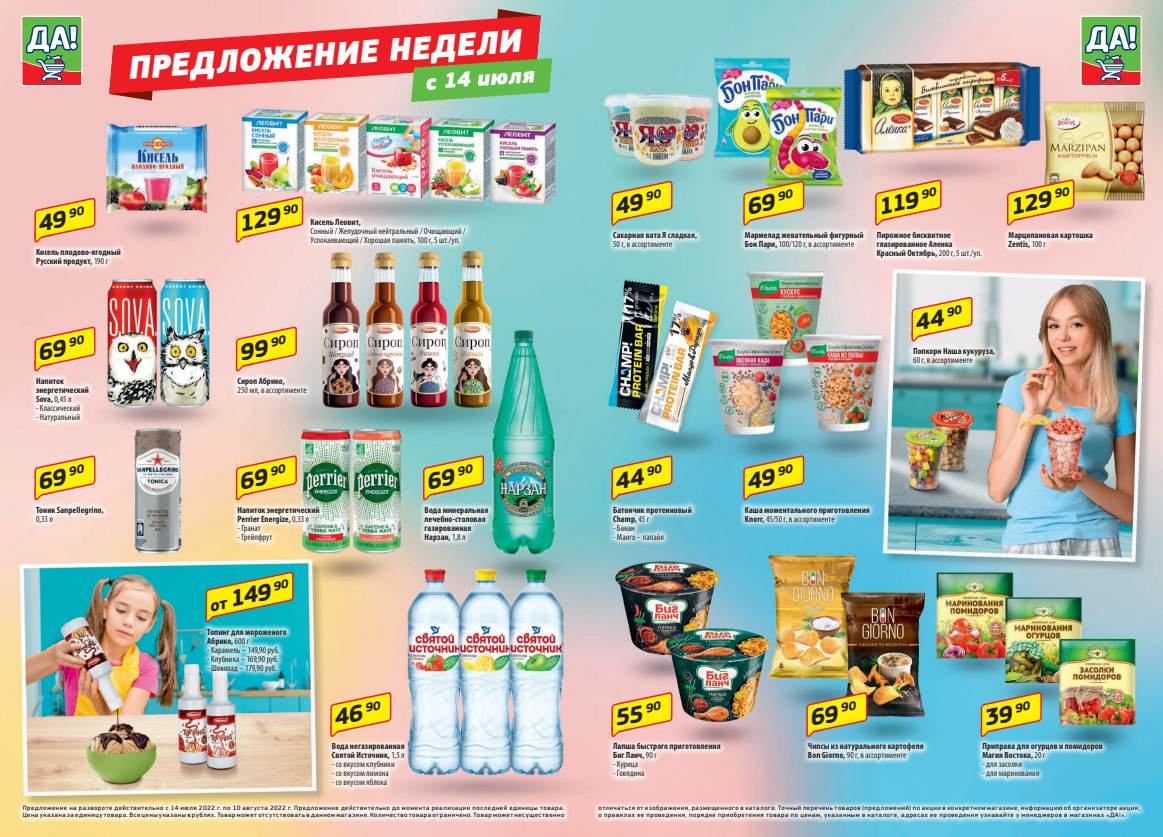
<style>
.page{position:relative;width:1163px;height:837px;background:#fff}
.page>*{position:absolute;margin:0;border:0;box-sizing:border-box;transform-origin:0 0}
.t1{font:italic 900 33.7px "PF Square Sans Pro";color:#fff}
.t2{font:italic 700 24px "PF Square Sans Pro";color:#231f20}
.t3{font:italic 900 22.3px "PF Square Sans Pro";color:#fff}
.t4{font:700 condensed 9px/9px "Myriad Pro";letter-spacing:.005em;color:#231f20}
.t5{font:condensed 9px/9px "Myriad Pro";letter-spacing:.005em;color:#231f20}
.t6{font:500 6.5px/7px "PF Square Sans Pro";letter-spacing:.075em;color:#231f20}
.s1{font-weight:400}
.s2{font-size:17.3px}
</style>
<div class="page">
<img style="left:0;top:0;width:1162px;height:836px">
<div style="left:738px;top:500px;width:137px;height:29px;background:#fff;opacity:.75"></div>
<svg style="left:742px;top:453px;width:63px;height:47px;background:#bdc756"></svg>
<div style="left:201px;top:621px;width:92px;height:57px;background:#fff;opacity:.75"></div>
<svg style="left:205px;top:570px;width:89px;height:52px;background:#8dc557"></svg>
<div style="left:304px;top:212px;width:168px;height:39px;background:#fff;opacity:.75"></div>
<svg style="left:235px;top:195px;width:69px;height:48px;background:#fad055"></svg>
<div style="left:231px;top:371px;width:82px;height:30px;background:#fff;opacity:.75"></div>
<svg style="left:235px;top:325px;width:62px;height:46px;background:#f8d250"></svg>
<div style="left:30px;top:242px;width:97px;height:30px;background:#fff;opacity:.75"></div>
<svg style="left:34px;top:196px;width:62px;height:47px;background:#f9cc4d"></svg>
<div style="left:30px;top:371px;width:65px;height:57px;background:#fff;opacity:.75"></div>
<svg style="left:34px;top:325px;width:62px;height:46px;background:#face4c"></svg>
<div style="left:30px;top:500px;width:80px;height:29px;background:#fff;opacity:.75"></div>
<svg style="left:34px;top:453px;width:62px;height:47px;background:#fbd353"></svg>
<div style="left:606px;top:225px;width:97px;height:30px;background:#fff;opacity:.75"></div>
<svg style="left:610px;top:179px;width:63px;height:47px;background:#cecf53"></svg>
<div style="left:418px;top:500px;width:76px;height:47px;background:#fff;opacity:.75"></div>
<svg style="left:422px;top:453px;width:63px;height:47px;background:#cdce53"></svg>
<div style="left:325px;top:736px;width:86px;height:57px;background:#fff;opacity:.75"></div>
<svg style="left:329px;top:690px;width:63px;height:47px;background:#fad049"></svg>
<div style="left:975px;top:736px;width:134px;height:48px;background:#fff;opacity:.75"></div>
<svg style="left:979px;top:690px;width:63px;height:47px;background:#bcca5a"></svg>
<div style="left:1002px;top:225px;width:96px;height:29px;background:#fff;opacity:.75"></div>
<svg style="left:1006px;top:178px;width:69px;height:48px;background:#f5cb4e"></svg>
<div style="left:870px;top:225px;width:117px;height:39px;background:#fff;opacity:.75"></div>
<svg style="left:874px;top:178px;width:68px;height:48px;background:#f8cf53"></svg>
<div style="left:606px;top:736px;width:120px;height:47px;background:#fff;opacity:.75"></div>
<svg style="left:610px;top:690px;width:63px;height:47px;background:#f9cc50"></svg>
<div style="left:606px;top:500px;width:91px;height:46px;background:#fff;opacity:.75"></div>
<svg style="left:610px;top:453px;width:63px;height:47px;background:#c2cb55"></svg>
<div style="left:738px;top:225px;width:131px;height:30px;background:#fff;opacity:.75"></div>
<svg style="left:742px;top:179px;width:63px;height:47px;background:#dace4a"></svg>
<div style="left:801px;top:736px;width:128px;height:30px;background:#fff;opacity:.75"></div>
<svg style="left:805px;top:690px;width:63px;height:47px;background:#c2c04b"></svg>
<div style="left:906px;top:341px;width:94px;height:30px;background:#fff;opacity:.75"></div>
<svg style="left:910px;top:295px;width:63px;height:47px;background:#f4d95f"></svg>
<div style="left:231px;top:500px;width:95px;height:47px;background:#fff;opacity:.75"></div>
<svg style="left:235px;top:453px;width:62px;height:47px;background:#f9d147"></svg>
<svg style="left:21px;top:16px;width:62px;height:70px"></svg>
<svg style="left:1080px;top:16px;width:61px;height:70px"></svg>
<svg style="left:109px;top:9px;width:443px;height:93px;background:#db7267"></svg>
<div style="left:592px;top:798px;width:553px;height:26px;background:#fff;opacity:.75"></div>
<div style="left:17px;top:798px;width:553px;height:26px;background:#fff;opacity:.75"></div>
<h1 class="t1" style="left:127px;top:47px;width:396px;rotate:-4deg">ПРЕДЛОЖЕНИЕ НЕДЕЛИ</h1>
<h3 class="t3" style="left:424px;top:68px;width:110px;rotate:-4deg">с 14 июля</h3>
<h2 class="t2" style="left:35px;top:210px;width:49px;rotate:-12deg">49 <sup>90</sup></h2>
<h2 class="t2" style="left:236px;top:210px;width:62px;rotate:-12deg">129 <sup>90</sup></h2>
<p class="t4" style="left:310px;top:217px;width:52px">Кисель Леовит,</p>
<p class="t5" style="left:310px;top:226px;width:157px">Сонный / Желудочный нейтральный / Очищающий /<br>Успокаивающий / Хорошая память, 100 г, 5 шт./уп.</p>
<p class="t4" style="left:36px;top:247px;width:86px">Кисель плодово‑ягодный<br>Русский продукт, <span class="s1">190 г</span></p>
<h2 class="t2" style="left:35px;top:339px;width:49px;rotate:-12deg">69 <sup>90</sup></h2>
<h2 class="t2" style="left:236px;top:339px;width:49px;rotate:-12deg">99 <sup>90</sup></h2>
<p class="t4" style="left:36px;top:376px;width:54px">Напиток энергетический<br>Sova, <span class="s1">0,45 л</span></p>
<p class="t5" style="left:36px;top:403px;width:46px">- Классический</p>
<p class="t5" style="left:36px;top:412px;width:46px">- Натуральный</p>
<p class="t4" style="left:237px;top:376px;width:49px">Сироп Абрико,</p>
<p class="t5" style="left:237px;top:385px;width:71px">250 мл, в ассортименте</p>
<h2 class="t2" style="left:35px;top:467px;width:49px;rotate:-12deg">69 <sup>90</sup></h2>
<h2 class="t2" style="left:236px;top:467px;width:49px;rotate:-12deg">69 <sup>90</sup></h2>
<h2 class="t2" style="left:423px;top:467px;width:49px;rotate:-12deg">69 <sup>90</sup></h2>
<p class="t4" style="left:36px;top:504px;width:69px">Тоник Sanpellegrino,</p>
<p class="t5" style="left:36px;top:514px;width:18px">0,33 л</p>
<p class="t4" style="left:237px;top:504px;width:84px">Напиток энергетический<br>Perrier Energize, <span class="s1">0,33 л</span></p>
<p class="t5" style="left:237px;top:523px;width:25px">- Гранат</p>
<p class="t5" style="left:237px;top:532px;width:36px">- Грейпфрут</p>
<p class="t4" style="left:424px;top:504px;width:65px">Вода минеральная лечебно-столовая газированная<br>Нарзан, <span class="s1">1,8 л</span></p>
<h2 class="t2" style="left:206px;top:589px;width:83px;rotate:-12deg"><span class="s2">от</span> 149 <sup>90</sup></h2>
<p class="t4" style="left:207px;top:626px;width:81px">Топинг для мороженого<br>Абрико, <span class="s1">600 г</span></p>
<p class="t5" style="left:207px;top:644px;width:74px">- Карамель – 149,90 руб.</p>
<p class="t5" style="left:207px;top:653px;width:73px">- Клубника – 169,90 руб.</p>
<p class="t5" style="left:207px;top:662px;width:71px">- Шоколад – 179,90 руб.</p>
<h2 class="t2" style="left:330px;top:704px;width:50px;rotate:-12deg">46 <sup>90</sup></h2>
<p class="t4" style="left:332px;top:741px;width:74px">Вода негазированная<br>Святой Источник, <span class="s1">1,5 л</span></p>
<p class="t5" style="left:332px;top:759px;width:64px">- со вкусом клубники</p>
<p class="t5" style="left:332px;top:768px;width:58px">- со вкусом лимона</p>
<p class="t5" style="left:332px;top:777px;width:57px">- со вкусом яблока</p>
<p class="t6" style="left:23px;top:804px;width:543px">Предложение на развороте действительно с 14 июля 2022 г. по 10 августа 2022 г. Предложение действительно до момента реализации последней единицы товара.<br>Цена указана за единицу товара. Все цены указаны в рублях. Товар может отсутствовать в данном магазине. Количество товара ограничено. Товар может несущественно</p>
<h2 class="t2" style="left:611px;top:193px;width:49px;rotate:-12deg">49 <sup>90</sup></h2>
<h2 class="t2" style="left:743px;top:193px;width:49px;rotate:-12deg">69 <sup>90</sup></h2>
<h2 class="t2" style="left:875px;top:193px;width:61px;rotate:-12deg">119 <sup>90</sup></h2>
<h2 class="t2" style="left:1006px;top:193px;width:62px;rotate:-12deg">129 <sup>90</sup></h2>
<p class="t4" style="left:613px;top:230px;width:86px">Сахарная вата Я сладкая,</p>
<p class="t5" style="left:613px;top:239px;width:61px">50 г, в ассортименте</p>
<p class="t4" style="left:744px;top:230px;width:120px">Мармелад жевательный фигурный<br>Бон Пари, <span class="s1">100/120 г, в ассортименте</span></p>
<p class="t4" style="left:876px;top:230px;width:107px">Пирожное бисквитное глазированное Аленка<br>Красный Октябрь, <span class="s1">200 г, 5 шт./уп.</span></p>
<p class="t4" style="left:1008px;top:230px;width:86px">Марципановая картошка<br>Zentis, <span class="s1">100 г</span></p>
<h2 class="t2" style="left:911px;top:309px;width:50px;rotate:-12deg">44 <sup>90</sup></h2>
<p class="t4" style="left:912px;top:346px;width:84px">Попкорн Наша кукуруза,</p>
<p class="t5" style="left:912px;top:355px;width:61px">60 г, в ассортименте</p>
<h2 class="t2" style="left:611px;top:467px;width:50px;rotate:-12deg">44 <sup>90</sup></h2>
<h2 class="t2" style="left:743px;top:467px;width:49px;rotate:-12deg">49 <sup>90</sup></h2>
<p class="t4" style="left:613px;top:504px;width:80px">Батончик протеиновый<br>Champ, <span class="s1">45 г</span></p>
<p class="t5" style="left:613px;top:523px;width:23px">- Банан</p>
<p class="t5" style="left:613px;top:532px;width:52px">- Манго – папайя</p>
<p class="t4" style="left:744px;top:504px;width:126px">Каша моментального приготовления<br>Knorr, <span class="s1">45/50 г, в ассортименте</span></p>
<h2 class="t2" style="left:611px;top:704px;width:49px;rotate:-12deg">55 <sup>90</sup></h2>
<p class="t4" style="left:613px;top:741px;width:109px">Лапша быстрого приготовления<br>Биг Ланч, <span class="s1">90 г</span></p>
<p class="t5" style="left:613px;top:759px;width:27px">- Курица</p>
<p class="t5" style="left:613px;top:768px;width:33px">- Говядина</p>
<h2 class="t2" style="left:806px;top:704px;width:49px;rotate:-12deg">69 <sup>90</sup></h2>
<p class="t4" style="left:807px;top:741px;width:117px">Чипсы из натурального картофеля<br>Bon Giorno, <span class="s1">90 г, в ассортименте</span></p>
<h2 class="t2" style="left:980px;top:704px;width:49px;rotate:-12deg">39 <sup>90</sup></h2>
<p class="t4" style="left:982px;top:741px;width:122px">Приправа для огурцов и помидоров<br>Магия Востока, <span class="s1">20 г</span></p>
<p class="t5" style="left:982px;top:759px;width:41px">- для засолки</p>
<p class="t5" style="left:982px;top:768px;width:59px">- для маринования</p>
<p class="t6" style="left:598px;top:804px;width:543px">отличаться от изображения, размещенного в каталоге. Точный перечень товаров (предложений) по акции в конкретном магазине, информацию об организаторе акции, о правилах ее проведения, порядке приобретения товара по ценам, указанным в каталоге, адресах ее проведения узнавайте у менеджеров в магазинах «ДА!».</p>
</div>
